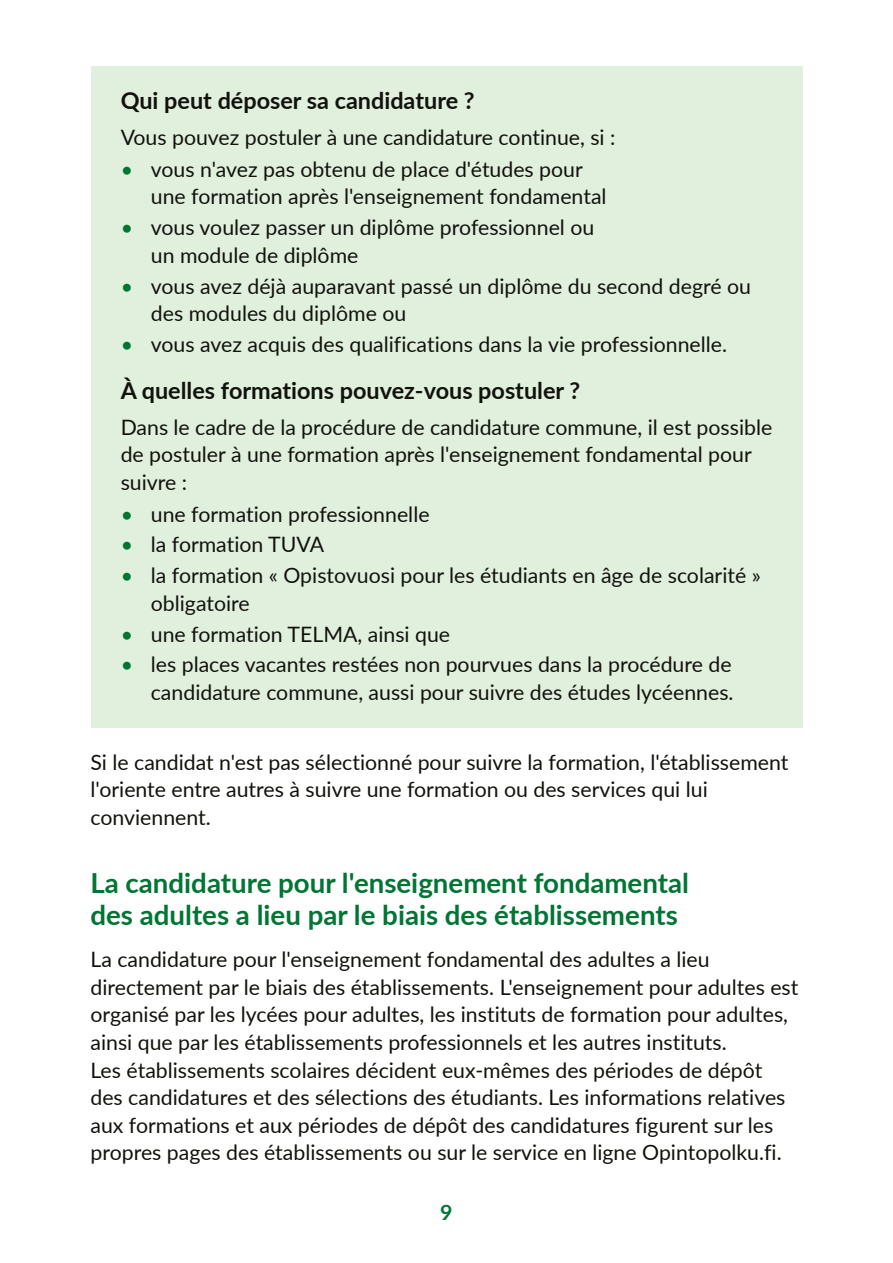
<style>
.page{position:relative;width:893px;height:1263px;background:#fff}
.page>*{position:absolute;margin:0;border:0;box-sizing:border-box;transform-origin:0 0}
.valiotsikko_H3{font:700 27.6px/31.8px "Lato";color:#007534}
.Valiotsikko_2_vihrea{font:700 23.4px "Lato";color:#12120d}
.Leipis{font:21.15px/27.6px "Lato";color:#12120d}
.Leipis_vihrealle_poh{font:21.15px/27.6px "Lato";color:#12120d}
.t1{font:700 21.15px "Lato";color:#007534}
.s1{color:#007534}
</style>
<div class="page">
<div style="left:90px;top:66px;width:712px;height:48px;background:#e1f0dd"></div>
<div style="left:90px;top:104px;width:712px;height:69px;background:#e1f0dd"></div>
<div style="left:90px;top:136px;width:712px;height:97px;background:#e1f0dd"></div>
<div style="left:90px;top:194px;width:712px;height:97px;background:#e1f0dd"></div>
<div style="left:90px;top:252px;width:712px;height:97px;background:#e1f0dd"></div>
<div style="left:90px;top:311px;width:712px;height:69px;background:#e1f0dd"></div>
<div style="left:90px;top:356px;width:712px;height:47px;background:#e1f0dd"></div>
<div style="left:90px;top:393px;width:712px;height:125px;background:#e1f0dd"></div>
<div style="left:90px;top:511px;width:712px;height:70px;background:#e1f0dd"></div>
<div style="left:90px;top:542px;width:712px;height:97px;background:#e1f0dd"></div>
<div style="left:90px;top:631px;width:712px;height:97px;background:#e1f0dd"></div>
<p class="Valiotsikko_2_vihrea" style="left:121px;top:83px;width:356px">Qui peut déposer sa candidature ?</p>
<p class="Leipis_vihrealle_poh" style="left:121px;top:123px;width:496px">Vous pouvez postuler à une candidature continue, si :</p>
<p class="Leipis" style="left:151px;top:154px;width:457px;text-indent:-30px"><span class="s1">•</span> vous n'avez pas obtenu de place d'études pour une formation après l'enseignement fondamental</p>
<p class="Leipis" style="left:151px;top:213px;width:445px;text-indent:-30px"><span class="s1">•</span> vous voulez passer un diplôme professionnel ou un module de diplôme</p>
<p class="Leipis" style="left:151px;top:271px;width:602px;text-indent:-30px"><span class="s1">•</span> vous avez déjà auparavant passé un diplôme du second degré ou des modules du diplôme ou</p>
<p class="Leipis" style="left:121px;top:330px;width:608px"><span class="s1">•</span> vous avez acquis des qualifications dans la vie professionnelle.</p>
<p class="Valiotsikko_2_vihrea" style="left:121px;top:373px;width:461px">À quelles formations pouvez-vous postuler ?</p>
<p class="Leipis_vihrealle_poh" style="left:121px;top:412px;width:653px">Dans le cadre de la procédure de candidature commune, il est possible de postuler à une formation après l'enseignement fondamental pour suivre :</p>
<p class="Leipis" style="left:121px;top:499px;width:310px"><span class="s1">•</span> une formation professionnelle</p>
<p class="Leipis" style="left:121px;top:530px;width:205px"><span class="s1">•</span> la formation TUVA</p>
<p class="Leipis" style="left:151px;top:561px;width:611px;text-indent:-30px"><span class="s1">•</span> la formation « Opistovuosi pour les étudiants en âge de scolarité » obligatoire</p>
<p class="Leipis" style="left:121px;top:619px;width:331px"><span class="s1">•</span> une formation TELMA, ainsi que</p>
<p class="Leipis" style="left:121px;top:650px;width:614px;text-align:right"><span class="s1">•</span> les places vacantes restées non pourvues dans la procédure de candidature commune, aussi pour suivre des études lycéennes.</p>
<p class="Leipis" style="left:90px;top:747px;width:699px">Si le candidat n'est pas sélectionné pour suivre la formation, l'établissement l'oriente entre autres à suivre une formation ou des services qui lui conviennent.</p>
<h3 class="valiotsikko_H3" style="left:90px;top:866px;width:600px">La candidature pour l'enseignement fondamental des adultes a lieu par le biais des établissements</h3>
<p class="Leipis" style="left:90px;top:945px;width:709px">La candidature pour l'enseignement fondamental des adultes a lieu directement par le biais des établissements. L'enseignement pour adultes est organisé par les lycées pour adultes, les instituts de formation pour adultes, ainsi que par les établissements professionnels et les autres instituts.<br>Les établissements scolaires décident eux-mêmes des périodes de dépôt des candidatures et des sélections des étudiants. Les informations relatives aux formations et aux périodes de dépôt des candidatures figurent sur les propres pages des établissements ou sur le service en ligne Opintopolku.fi.</p>
<p class="t1" style="left:440px;top:1197px;width:14px">9</p>
</div>
